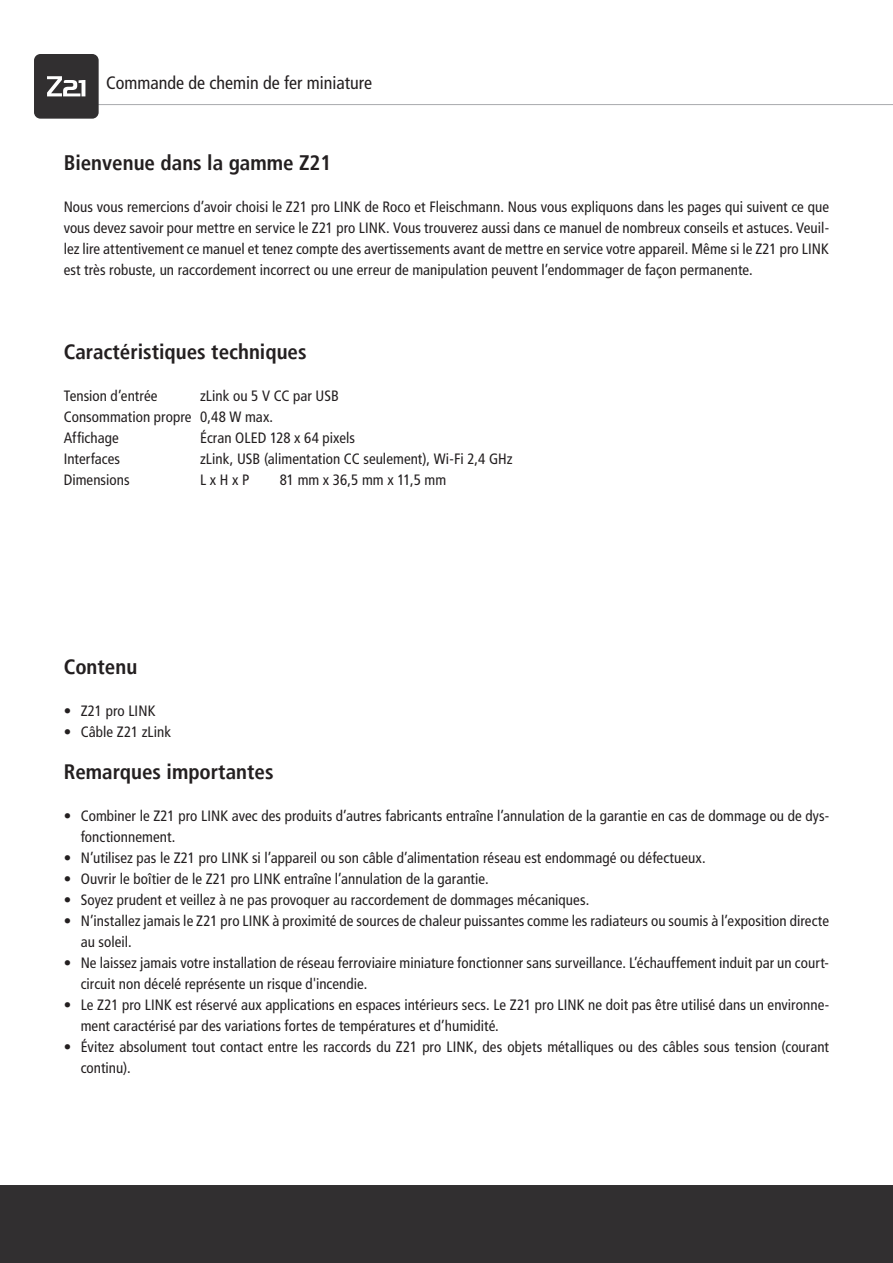
<style>
.page{position:relative;width:893px;height:1263px;background:#fff}
.page>*{position:absolute;margin:0;border:0;box-sizing:border-box;transform-origin:0 0}
.Überschrift_14pt{font:700 condensed 21px "Frutiger LT";color:#231f20}
.t1{font:condensed 18px "Frutiger LT";color:#231f20}
.Fließtext{font:condensed 15px/21px "Frutiger LT";letter-spacing:.005em;color:#231f20}
.Technische_Daten{font:condensed 15px "Frutiger LT";letter-spacing:.005em;color:#231f20}
</style>
<div class="page">
<div style="left:34px;top:54px;width:65px;height:65px;background:#312f30;border-radius:6px"></div>
<svg style="left:47px;top:76px;width:846px;height:29px"></svg>
<div style="left:0;top:1185px;width:893px;height:78px;background:#312f30"></div>
<p class="t1" style="left:106px;top:72px;width:267px">Commande de chemin de fer miniature</p>
<p class="Überschrift_14pt" style="left:64px;top:150px;width:269px">Bienvenue dans la gamme Z21</p>
<p class="Fließtext" style="left:64px;top:196px;width:767px;text-align:justify">Nous vous remercions d’avoir choisi le Z21 pro LINK de Roco et Fleischmann. Nous vous expliquons dans les pages qui suivent ce que vous devez savoir pour mettre en service le Z21 pro LINK. Vous trouverez aussi dans ce manuel de nombreux conseils et astuces. Veuil&shy;lez lire attentivement ce manuel et tenez compte des avertissements avant de mettre en service votre appareil. Même si le Z21 pro LINK est très robuste, un raccordement incorrect ou une erreur de manipulation peuvent l’endommager de façon permanente.</p>
<p class="Überschrift_14pt" style="left:64px;top:339px;width:244px">Caractéristiques techniques</p>
<p class="Technische_Daten" style="left:64px;top:387px;width:95px">Tension d’entrée</p>
<p class="Technische_Daten" style="left:200px;top:387px;width:140px">zLink ou 5 V CC par USB</p>
<p class="Technische_Daten" style="left:64px;top:408px;width:211px">Consommation propre 0,48 W max.</p>
<p class="Technische_Daten" style="left:64px;top:429px;width:57px">Affichage</p>
<p class="Technische_Daten" style="left:200px;top:429px;width:156px">Écran OLED 128 x 64 pixels</p>
<p class="Technische_Daten" style="left:64px;top:450px;width:58px">Interfaces</p>
<p class="Technische_Daten" style="left:200px;top:450px;width:314px">zLink, USB (alimentation CC seulement), Wi-Fi 2,4 GHz</p>
<p class="Technische_Daten" style="left:64px;top:471px;width:67px">Dimensions</p>
<p class="Technische_Daten" style="left:200px;top:471px;width:51px">L x H x P</p>
<p class="Technische_Daten" style="left:280px;top:471px;width:168px">81 mm x 36,5 mm x 11,5 mm</p>
<p class="Überschrift_14pt" style="left:64px;top:654px;width:75px">Contenu</p>
<p class="Fließtext" style="left:64px;top:700px;width:93px">• Z21 pro LINK</p>
<p class="Fließtext" style="left:64px;top:721px;width:109px">• Câble Z21 zLink</p>
<p class="Überschrift_14pt" style="left:64px;top:759px;width:211px">Remarques importantes</p>
<p class="Fließtext" style="left:81px;top:805px;width:750px;text-indent:-17px">• Combiner le Z21 pro LINK avec des produits d’autres fabricants entraîne l’annulation de la garantie en cas de dommage ou de dys&shy;fonctionnement.</p>
<p class="Fließtext" style="left:64px;top:847px;width:644px">• N’utilisez pas le Z21 pro LINK si l’appareil ou son câble d’alimentation réseau est endommagé ou défectueux.</p>
<p class="Fließtext" style="left:64px;top:868px;width:426px">• Ouvrir le boîtier de le Z21 pro LINK entraîne l’annulation de la garantie.</p>
<p class="Fließtext" style="left:64px;top:889px;width:527px">• Soyez prudent et veillez à ne pas provoquer au raccordement de dommages mécaniques.</p>
<p class="Fließtext" style="left:81px;top:910px;width:750px;text-indent:-17px">• N’installez jamais le Z21 pro LINK à proximité de sources de chaleur puissantes comme les radiateurs ou soumis à l’exposition directe au soleil.</p>
<p class="Fließtext" style="left:81px;top:952px;width:750px;text-indent:-17px">• Ne laissez jamais votre installation de réseau ferroviaire miniature fonctionner sans surveillance. L’échauffement induit par un court&shy;circuit non décelé représente un risque d'incendie.</p>
<p class="Fließtext" style="left:81px;top:994px;width:750px;text-indent:-17px">• Le Z21 pro LINK est réservé aux applications en espaces intérieurs secs. Le Z21 pro LINK ne doit pas être utilisé dans un environne&shy;ment caractérisé par des variations fortes de températures et d’humidité.</p>
<p class="Fließtext" style="left:81px;top:1036px;width:750px;text-indent:-17px">• Évitez absolument tout contact entre les raccords du Z21 pro LINK, des objets métalliques ou des câbles sous tension (courant continu).</p>
</div>
